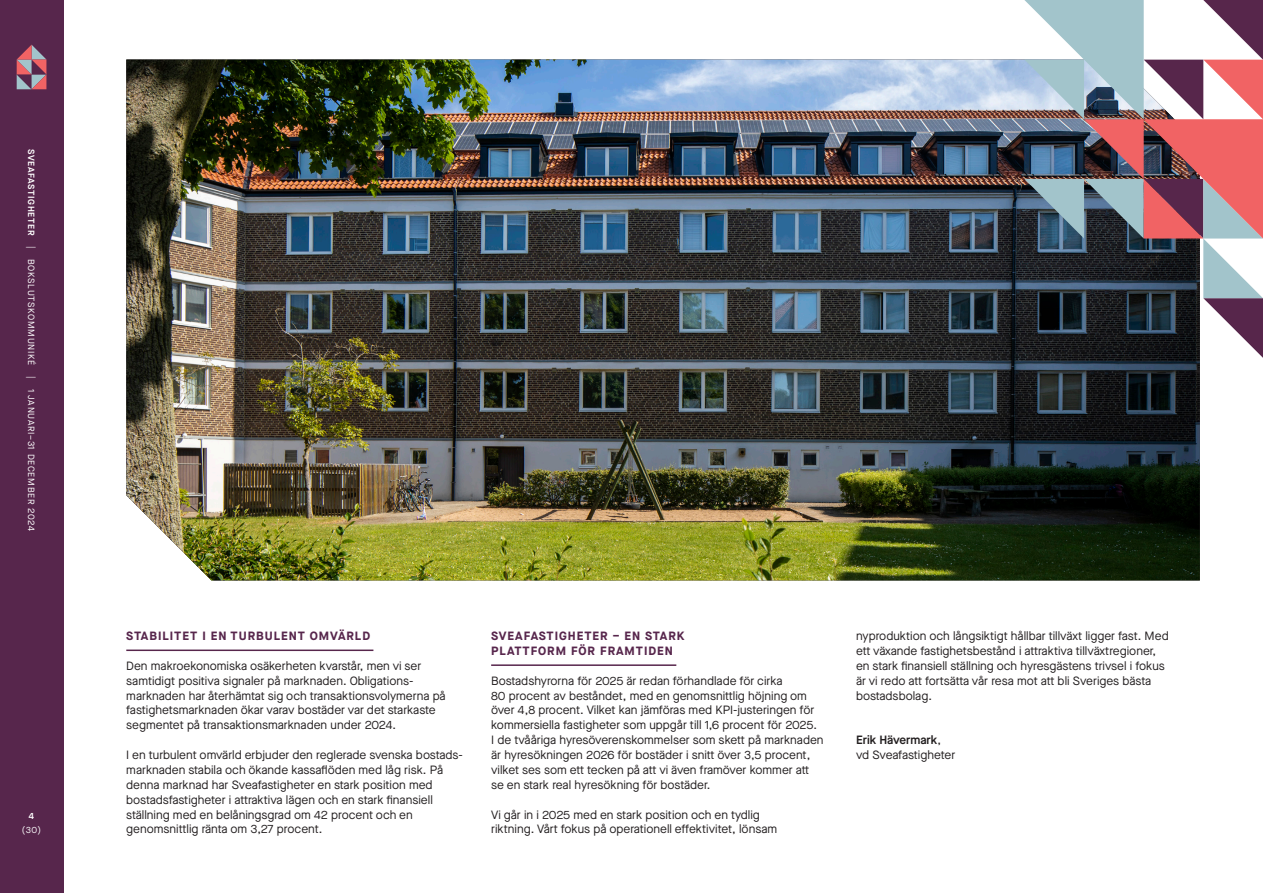
<style>
.page{position:relative;width:1263px;height:893px;background:#fff}
.page>*{position:absolute;margin:0;border:0;box-sizing:border-box;transform-origin:0 0}
.Brödtext_utan_indrag{font:12px/14.9px "Maison Neue";color:#231f20}
.Underrubrik{font:700 12px/14.9px "Maison Neue";letter-spacing:.08em;color:#57264c}
.t1{font:9px "Maison Neue";letter-spacing:.08em;color:#fff}
.t2{font:600 9px "Maison Neue";letter-spacing:.08em;color:#fff}
.s1{font-weight:600}
</style>
<div class="page">
<div style="left:0;top:0;width:63px;height:893px;background:#57264c"></div>
<svg style="left:17px;top:45px;width:29px;height:44px"></svg>
<img style="left:126px;top:60px;width:1074px;height:520px">
<hr style="left:126px;top:649px;width:247px;height:2px;background:#57264c">
<hr style="left:491px;top:664px;width:185px;height:2px;background:#57264c">
<svg style="left:1024px;top:0;width:239px;height:358px"></svg>
<p class="t2" style="left:38px;top:149px;width:88px;rotate:90deg">SVEAFASTIGHETER</p>
<p class="t1" style="left:37px;top:259px;width:108px;rotate:90deg">BOKSLUTSKOMMUNIKÉ</p>
<p class="t1" style="left:38px;top:246px;width:4px;rotate:90deg">|</p>
<p class="t1" style="left:38px;top:376px;width:4px;rotate:90deg">|</p>
<p class="t1" style="left:37px;top:389px;width:144px;rotate:90deg">1 JANUARI–31 DECEMBER 2024</p>
<p class="t2" style="left:29px;top:809px;width:7px">4</p>
<p class="t1" style="left:22px;top:824px;width:21px">(30)</p>
<p class="Underrubrik" style="left:126px;top:628px;width:245px">STABILITET I EN TURBULENT OMVÄRLD</p>
<p class="Brödtext_utan_indrag" style="left:126px;top:658px;width:321px">Den makroekonomiska osäkerheten kvarstår, men vi ser samtidigt positiva signaler på marknaden. Obligations&shy;marknaden har återhämtat sig och transaktionsvolymerna på fastighetsmarknaden ökar varav bostäder var det starkaste segmentet på transaktionsmarknaden under 2024.</p>
<p class="Brödtext_utan_indrag" style="left:126px;top:747px;width:338px">I en turbulent omvärld erbjuder den reglerade svenska bostads&shy;marknaden stabila och ökande kassaflöden med låg risk. På denna marknad har Sveafastigheter en stark position med bostadsfastigheter i attraktiva lägen och en stark finansiell ställning med en belåningsgrad om 42 procent och en genomsnittlig ränta om 3,27 procent.</p>
<p class="Underrubrik" style="left:491px;top:628px;width:195px">SVEAFASTIGHETER – EN STARK<br>PLATTFORM FÖR FRAMTIDEN</p>
<p class="Brödtext_utan_indrag" style="left:491px;top:673px;width:334px">Bostadshyrorna för 2025 är redan förhandlade för cirka<br>80 procent av beståndet, med en genomsnittlig höjning om över 4,8 procent. Vilket kan jämföras med KPI-justeringen för kommersiella fastigheter som uppgår till 1,6 procent för 2025.<br>I de tvååriga hyresöverenskommelser som skett på marknaden är hyresökningen 2026 för bostäder i snitt över 3,5 procent, vilket ses som ett tecken på att vi även framöver kommer att se en stark real hyresökning för bostäder.</p>
<p class="Brödtext_utan_indrag" style="left:491px;top:807px;width:288px">Vi går in i 2025 med en stark position och en tydlig riktning. Vårt fokus på operationell effektivitet, lönsam</p>
<p class="Brödtext_utan_indrag" style="left:856px;top:628px;width:314px">nyproduktion och långsiktigt hållbar tillväxt ligger fast. Med ett växande fastighetsbestånd i attraktiva tillväxtregioner, en stark finansiell ställning och hyresgästens trivsel i fokus är vi redo att fortsätta vår resa mot att bli Sveriges bästa bostadsbolag.</p>
<p class="Brödtext_utan_indrag" style="left:856px;top:732px;width:101px"><span class="s1">Erik Hävermark</span>, vd Sveafastigheter</p>
</div>
